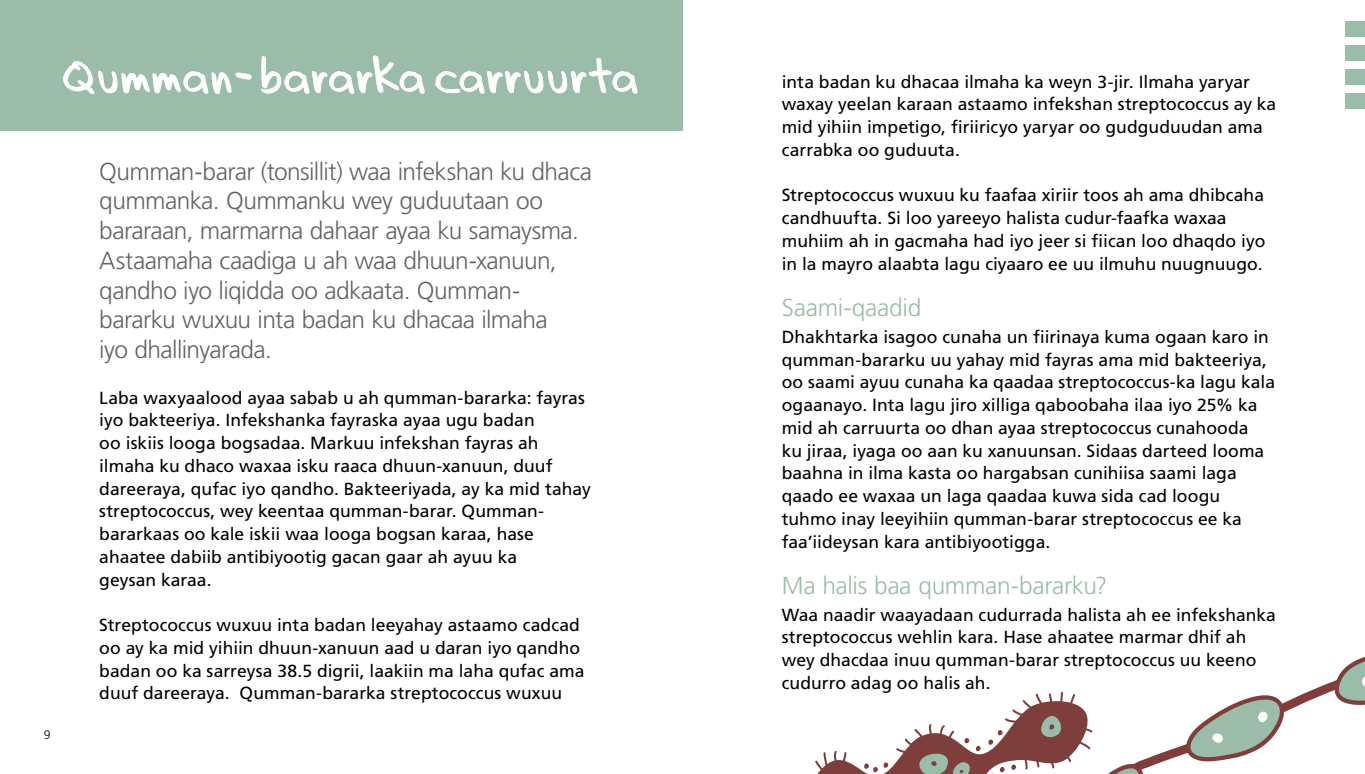
<style>
.page{position:relative;width:1365px;height:774px;background:#fff}
.page>*{position:absolute;margin:0;border:0;box-sizing:border-box;transform-origin:0 0}
.t1{font:49px "Dadhand";color:#fff}
.t2{font:300 24.5px/29.8px "Frutiger SLLOTF";letter-spacing:-.025em;color:#646363}
.t3{font:300 24.5px "Frutiger SLLOTF";letter-spacing:-.015em;color:#9bbca8}
.t4{font:17.5px/22.8px "Frutiger SLLOTF";color:#000}
.t5{font:300 12.25px "Frutiger SLLOTF";color:#000}
</style>
<div class="page">
<svg style="left:1151px;top:684px;width:176px;height:82px"></svg>
<svg style="left:815px;top:692px;width:336px;height:82px"></svg>
<svg style="left:1327px;top:657px;width:37px;height:48px"></svg>
<svg style="left:1177px;top:684px;width:113px;height:82px"></svg>
<div style="left:0;top:0;width:682px;height:131px;background:#9bbca8"></div>
<div style="left:1344px;top:21px;width:20px;height:16px;background:#9bbca8"></div>
<div style="left:1344px;top:45px;width:20px;height:16px;background:#9bbca8"></div>
<div style="left:1344px;top:69px;width:20px;height:16px;background:#9bbca8"></div>
<div style="left:1344px;top:93px;width:20px;height:16px;background:#9bbca8"></div>
<svg style="left:63px;top:61px;width:189px;height:33px"></svg>
<svg style="left:261px;top:55px;width:164px;height:39px"></svg>
<svg style="left:435px;top:57px;width:202px;height:37px"></svg>
<h1 class="t1" style="left:62px;top:46px;width:578px">Qumman-bararka carruurta</h1>
<p class="t5" style="left:44px;top:728px;width:8px">9</p>
<p class="t2" style="left:99px;top:157px;width:494px">Qumman-barar (tonsillit) waa infekshan ku dhaca qummanka. Qummanku wey guduutaan oo bararaan, marmarna dahaar ayaa ku samaysma.<br>Astaamaha caadiga u ah waa dhuun-xanuun, qandho iyo liqidda oo adkaata. Qumman&shy;bararku wuxuu inta badan ku dhacaa ilmaha<br>iyo dhallinyarada.</p>
<p class="t4" style="left:99px;top:386px;width:493px">Laba waxyaalood ayaa sabab u ah qumman-bararka: fayras iyo bakteeriya. Infekshanka fayraska ayaa ugu badan<br>oo iskiis looga bogsadaa. Markuu infekshan fayras ah ilmaha ku dhaco waxaa isku raaca dhuun-xanuun, duuf dareeraya, qufac iyo qandho. Bakteeriyada, ay ka mid tahay streptococcus, wey keentaa qumman-barar. Qumman&shy;bararkaas oo kale iskii waa looga bogsan karaa, hase ahaatee dabiib antibiyootig gacan gaar ah ayuu ka<br>geysan karaa.</p>
<p class="t4" style="left:99px;top:613px;width:486px">Streptococcus wuxuu inta badan leeyahay astaamo cadcad oo ay ka mid yihiin dhuun-xanuun aad u daran iyo qandho badan oo ka sarreysa 38.5 digrii, laakiin ma laha qufac ama duuf dareeraya. Qumman-bararka streptococcus wuxuu</p>
<p class="t4" style="left:781px;top:70px;width:496px">inta badan ku dhacaa ilmaha ka weyn 3-jir. Ilmaha yaryar waxay yeelan karaan astaamo infekshan streptococcus ay ka mid yihiin impetigo, firiiricyo yaryar oo gudguduudan ama carrabka oo guduuta.</p>
<p class="t4" style="left:781px;top:184px;width:485px">Streptococcus wuxuu ku faafaa xiriir toos ah ama dhibcaha candhuufta. Si loo yareeyo halista cudur-faafka waxaa muhiim ah in gacmaha had iyo jeer si fiican loo dhaqdo iyo in la mayro alaabta lagu ciyaaro ee uu ilmuhu nuugnuugo.</p>
<h2 class="t3" style="left:781px;top:294px;width:141px">Saami-qaadid</h2>
<p class="t4" style="left:781px;top:325px;width:495px">Dhakhtarka isagoo cunaha un fiirinaya kuma ogaan karo in qumman-bararku uu yahay mid fayras ama mid bakteeriya, oo saami ayuu cunaha ka qaadaa streptococcus-ka lagu kala ogaanayo. Inta lagu jiro xilliga qaboobaha ilaa iyo 25% ka mid ah carruurta oo dhan ayaa streptococcus cunahooda<br>ku jiraa, iyaga oo aan ku xanuunsan. Sidaas darteed looma baahna in ilma kasta oo hargabsan cunihiisa saami laga qaado ee waxaa un laga qaadaa kuwa sida cad loogu tuhmo inay leeyihiin qumman-barar streptococcus ee ka faa’iideysan kara antibiyootigga.</p>
<h2 class="t3" style="left:781px;top:572px;width:327px">Ma halis baa qumman-bararku?</h2>
<p class="t4" style="left:781px;top:603px;width:495px">Waa naadir waayadaan cudurrada halista ah ee infekshanka streptococcus wehlin kara. Hase ahaatee marmar dhif ah wey dhacdaa inuu qumman-barar streptococcus uu keeno cudurro adag oo halis ah.</p>
</div>
